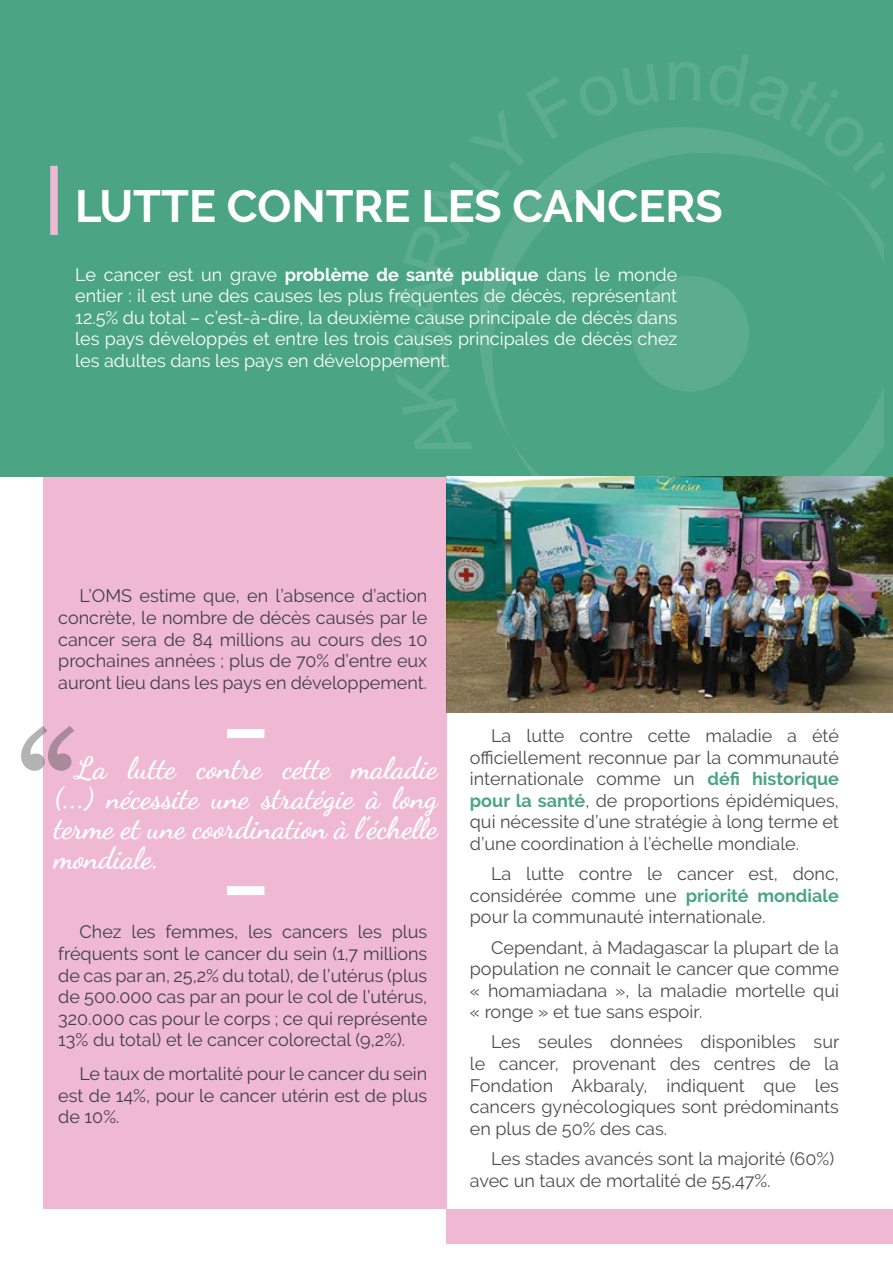
<style>
.page{position:relative;width:893px;height:1263px;background:#fff}
.page>*{position:absolute;margin:0;border:0;box-sizing:border-box;transform-origin:0 0}
.t1{font:700 45px "Raleway";color:#fff}
.t2{font:700 30px/30px "Dancing Script";color:#fff;text-align:justify}
.t3{font:18px/21.6px "Raleway";color:#4d4d4f;text-align:justify}
.t4{font:18px/21.6px "Raleway";color:#414042;text-align:justify}
.t5{font:18px/21.6px "Raleway";color:#fff;text-align:justify}
.s1{font-weight:700}
.s2{font-weight:700;color:#4ba585}
</style>
<div class="page">
<div style="left:43px;top:476px;width:403px;height:733px;background:#efb9d4"></div>
<div style="left:0;top:0;width:893px;height:476px;background:#4ba585"></div>
<svg style="left:516px;top:191px;width:368px;height:285px"></svg>
<svg style="left:395px;top:77px;width:172px;height:372px"></svg>
<svg style="left:580px;top:64px;width:79px;height:52px"></svg>
<svg style="left:669px;top:62px;width:31px;height:39px"></svg>
<svg style="left:710px;top:54px;width:174px;height:135px"></svg>
<svg style="left:479px;top:127px;width:354px;height:314px"></svg>
<div style="left:632px;top:276px;width:117px;height:115px;background:#5cad90;border-radius:50%"></div>
<div style="left:50px;top:166px;width:8px;height:69px;background:#efb9d4"></div>
<div style="left:446px;top:1209px;width:447px;height:35px;background:#efb9d4"></div>
<svg style="left:21px;top:726px;width:53px;height:45px"></svg>
<img style="left:446px;top:476px;width:447px;height:236px">
<div style="left:227px;top:729px;width:37px;height:9px;background:#fff"></div>
<div style="left:227px;top:886px;width:37px;height:9px;background:#fff"></div>
<p class="t1" style="left:75px;top:180px;width:649px">LUTTE CONTRE LES CANCERS</p>
<p class="t5" style="left:75px;top:263px;width:603px">Le cancer est un grave <span class="s1">problème de santé publique</span> dans le monde entier : il est une des causes les plus fréquentes de décès, représentant 12.5% du total – c’est-à-dire, la deuxième cause principale de décès dans les pays développés et entre les trois causes principales de décès chez les adultes dans les pays en développement.</p>
<p class="t4" style="left:58px;top:585px;width:371px;text-indent:21px">L’OMS estime que, en l’absence d’action concrète, le nombre de décès causés par le cancer sera de 84 millions au cours des 10 prochaines années ; plus de 70% d’entre eux auront lieu dans les pays en développement.</p>
<p class="t2" style="left:54px;top:751px;width:385px;text-indent:21px">La lutte contre cette maladie (...) nécessite une stratégie à long terme et une coordination à l’échelle mondiale.</p>
<p class="t4" style="left:58px;top:921px;width:371px;text-indent:21px">Chez les femmes, les cancers les plus fréquents sont le cancer du sein (1,7 millions de cas par an, 25,2% du total), de l’utérus (plus de 500.000 cas par an pour le col de l’utérus, 320.000 cas pour le corps ; ce qui représente 13% du total) et le cancer colorectal (9,2%).</p>
<p class="t4" style="left:58px;top:1063px;width:371px;text-indent:21px">Le taux de mortalité pour le cancer du sein est de 14%, pour le cancer utérin est de plus de 10%.</p>
<p class="t3" style="left:470px;top:725px;width:371px;text-indent:21px">La lutte contre cette maladie a été officiellement reconnue par la communauté internationale comme un <span class="s2">défi historique pour la santé</span>, de proportions épidémiques, qui nécessite d’une stratégie à long terme et d’une coordination à l’échelle mondiale.</p>
<p class="t3" style="left:470px;top:863px;width:371px;text-indent:21px">La lutte contre le cancer est, donc, considérée comme une <span class="s2">priorité mondiale </span>pour la communauté internationale.</p>
<p class="t3" style="left:470px;top:936px;width:371px;text-indent:21px">Cependant, à Madagascar la plupart de la population ne connait le cancer que comme « homamiadana », la maladie mortelle qui « ronge » et tue sans espoir.</p>
<p class="t3" style="left:470px;top:1031px;width:371px;text-indent:21px">Les seules données disponibles sur le cancer, provenant des centres de la Fondation Akbaraly, indiquent que les cancers gynécologiques sont prédominants en plus de 50% des cas.</p>
<p class="t3" style="left:470px;top:1148px;width:366px;text-indent:21px">Les stades avancés sont la majorité (60%) avec un taux de mortalité de 55,47%.</p>
</div>
